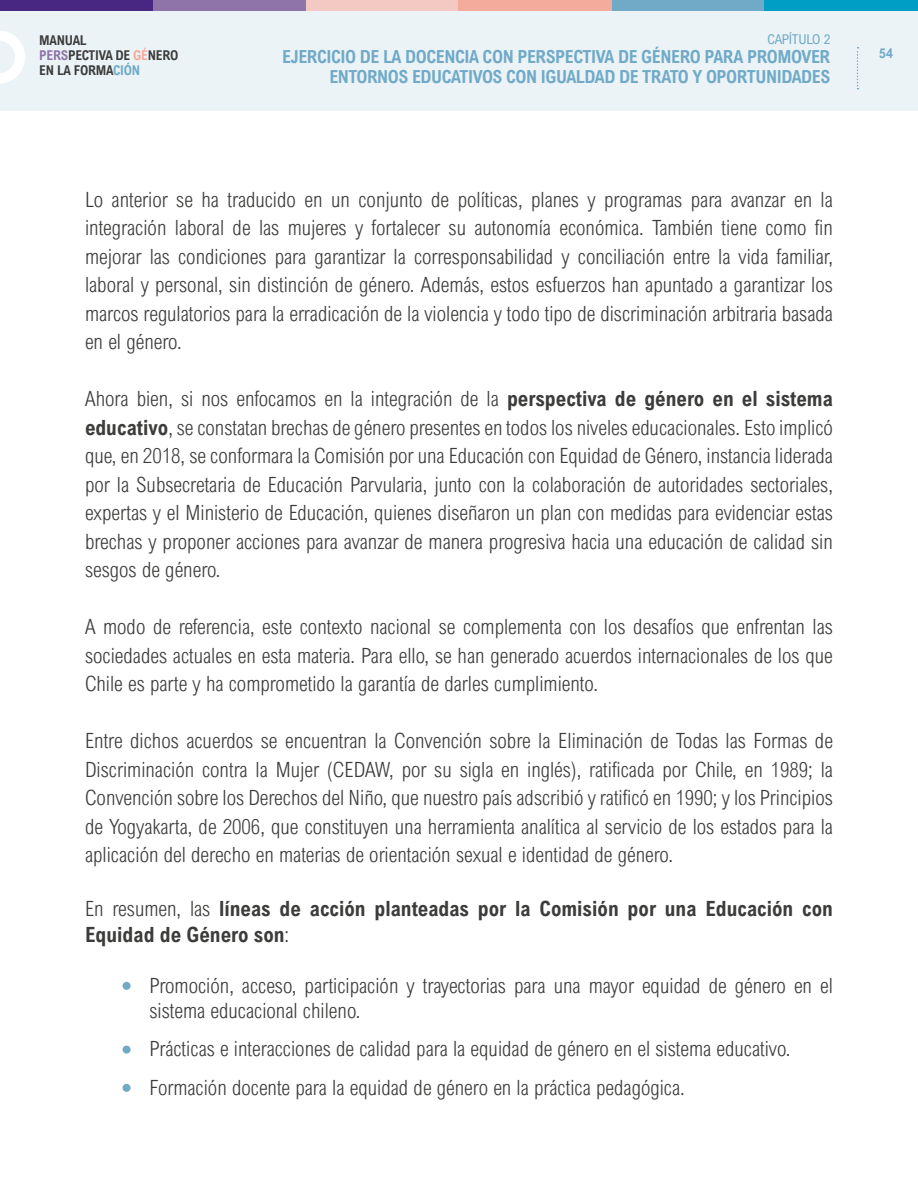
<style>
.page{position:relative;width:918px;height:1188px;background:#fff}
.page>*{position:absolute;margin:0;border:0;box-sizing:border-box;transform-origin:0 0}
.t1{font:300 21px/28.5px "Arial Nova Cond";color:#3c3c3b;text-align:justify}
.t2{font:700 21px/25.5px "Arial Nova Cond";color:#3c3c3b}
.t3{font:700 18px/19.5px "Arial Nova Cond";letter-spacing:-.025em;color:#70aac7;text-align:right}
.t4{font:700 13.5px/15px "Arial Nova Cond";letter-spacing:-.02em;color:#3c3c3b}
.t5{font:13.5px "Arial Nova Cond";letter-spacing:-.025em;color:#70aac7}
.t6{font:700 13.5px "Arial Nova Cond";color:#70aac7}
.s1{color:#8e74a8}
.s2{color:#f4ab9b}
.s3{color:#70aac7}
.s4{font-weight:700}
.s5{font-weight:300}
</style>
<div class="page">
<div style="left:0;top:0;width:918px;height:111px;background:#ebf3f7"></div>
<svg style="left:857px;top:47px;width:2px;height:42px"></svg>
<svg style="left:0;top:31px;width:25px;height:52px"></svg>
<div style="left:305px;top:0;width:153px;height:10px;background:#f4c8c3"></div>
<div style="left:152px;top:0;width:154px;height:10px;background:#8e74a8"></div>
<div style="left:611px;top:0;width:154px;height:10px;background:#70aac7"></div>
<div style="left:458px;top:0;width:154px;height:10px;background:#f4ab9b"></div>
<div style="left:765px;top:0;width:153px;height:10px;background:#009dc5"></div>
<div style="left:0;top:0;width:152px;height:10px;background:#472781"></div>
<div style="left:123px;top:982px;width:8px;height:8px;background:#70aac7;border-radius:50%"></div>
<div style="left:123px;top:1046px;width:8px;height:8px;background:#70aac7;border-radius:50%"></div>
<div style="left:123px;top:1084px;width:8px;height:8px;background:#70aac7;border-radius:50%"></div>
<p class="t4" style="left:39px;top:33px;width:141px">MANUAL<br><span class="s1">PERS</span>PECTIVA DE <span class="s2">GÉ</span>NERO<br>EN LA FORMA<span class="s3">CIÓN</span></p>
<p class="t5" style="left:768px;top:31px;width:64px">CAPÍTULO 2</p>
<p class="t3" style="left:282px;top:47px;width:550px">EJERCICIO DE LA DOCENCIA CON PERSPECTIVA DE GÉNERO PARA PROMOVER<br>ENTORNOS EDUCATIVOS CON IGUALDAD DE TRATO Y OPORTUNIDADES</p>
<p class="t6" style="left:879px;top:44px;width:15px">54</p>
<p class="t1" style="left:85px;top:185px;width:749px">Lo anterior se ha traducido en un conjunto de políticas, planes y programas para avanzar en la integración laboral de las mujeres y fortalecer su autonomía económica. También tiene como fin mejorar las condiciones para garantizar la corresponsabilidad y conciliación entre la vida familiar, laboral y personal, sin distinción de género. Además, estos esfuerzos han apuntado a garantizar los marcos regulatorios para la erradicación de la violencia y todo tipo de discriminación arbitraria basada en el género.</p>
<p class="t1" style="left:85px;top:384px;width:749px">Ahora bien, si nos enfocamos en la integración de la <span class="s4">perspectiva de género en el sistema educativo</span>, se constatan brechas de género presentes en todos los niveles educacionales. Esto implicó que, en 2018, se conformara la Comisión por una Educación con Equidad de Género, instancia liderada por la Subsecretaria de Educación Parvularia, junto con la colaboración de autoridades sectoriales, expertas y el Ministerio de Educación, quienes diseñaron un plan con medidas para evidenciar estas brechas y proponer acciones para avanzar de manera progresiva hacia una educación de calidad sin sesgos de género.</p>
<p class="t1" style="left:85px;top:612px;width:749px">A modo de referencia, este contexto nacional se complementa con los desafíos que enfrentan las sociedades actuales en esta materia. Para ello, se han generado acuerdos internacionales de los que Chile es parte y ha comprometido la garantía de darles cumplimiento.</p>
<p class="t1" style="left:85px;top:726px;width:749px">Entre dichos acuerdos se encuentran la Convención sobre la Eliminación de Todas las Formas de Discriminación contra la Mujer (CEDAW, por su sigla en inglés), ratificada por Chile, en 1989; la Convención sobre los Derechos del Niño, que nuestro país adscribió y ratificó en 1990; y los Principios de Yogyakarta, de 2006, que constituyen una herramienta analítica al servicio de los estados para la aplicación del derecho en materias de orientación sexual e identidad de género.</p>
<p class="t2" style="left:85px;top:895px;width:749px"><span class="s5">En resumen, las</span> líneas de acción planteadas por la Comisión por una Educación con<br>Equidad de Género son<span class="s5">:</span></p>
<p class="t1" style="left:150px;top:972px;width:685px;line-height:25.5px">Promoción, acceso, participación y trayectorias para una mayor equidad de género en el sistema educacional chileno.</p>
<p class="t1" style="left:150px;top:1029px;width:642px;line-height:38.2px">Prácticas e interacciones de calidad para la equidad de género en el sistema educativo.<br>Formación docente para la equidad de género en la práctica pedagógica.</p>
</div>
